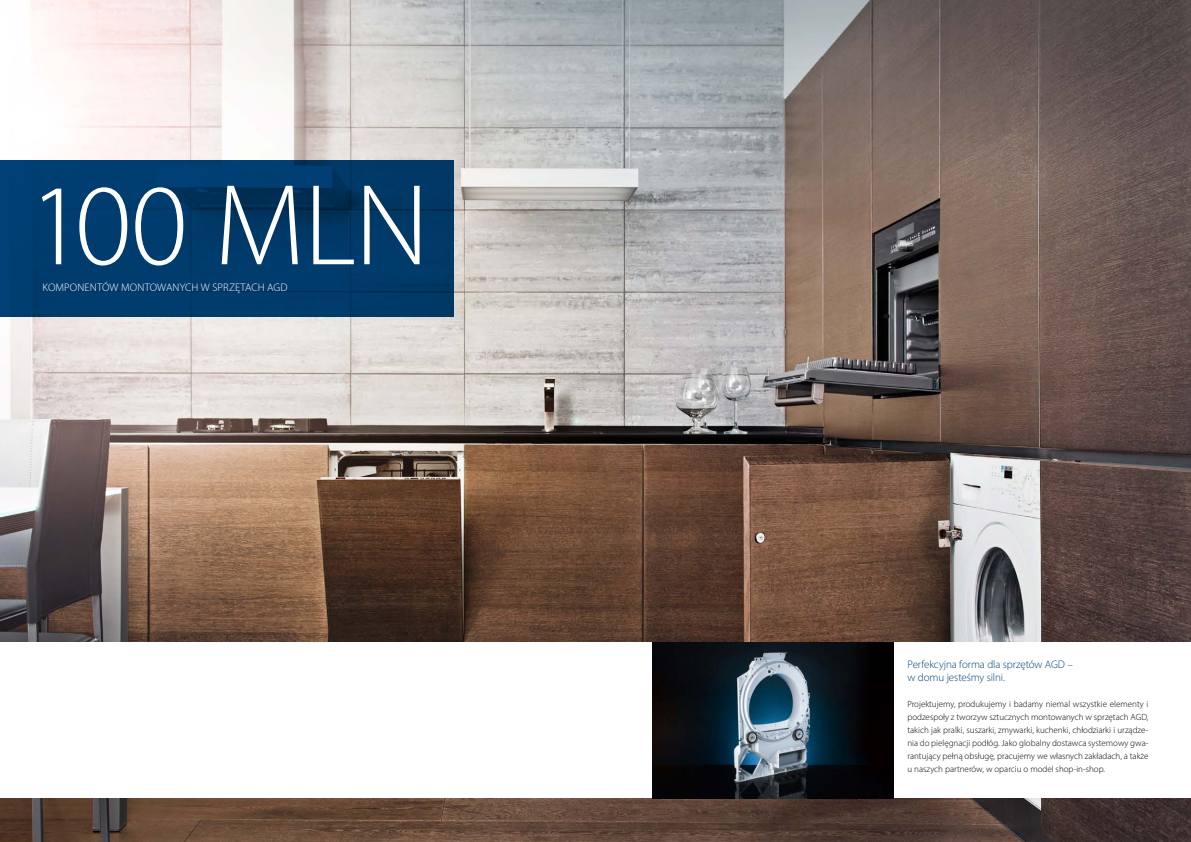
<style>
.page{position:relative;width:1191px;height:842px;background:#fff}
.page>*{position:absolute;margin:0;border:0;box-sizing:border-box;transform-origin:0 0}
.t1{font:300 116.3px "Myriad Pro";letter-spacing:-.01em;color:#fff}
.t2{font:300 11px/13px "Myriad Pro";letter-spacing:-.01em;color:#004177}
.t3{font:300 11px "Myriad Pro";letter-spacing:.005em;color:#fff}
.t4{font:300 9px/13px "Myriad Pro";color:#000;text-align:justify}
</style>
<div class="page">
<img style="left:0;top:0;width:1191px;height:842px">
<svg style="left:0;top:161px;width:454px;height:156px;background:#003a6a"></svg>
<div style="left:0;top:642px;width:1191px;height:156px;background:#fff"></div>
<img style="left:652px;top:642px;width:241px;height:156px">
<h1 class="t1" style="left:28px;top:155px;width:402px">100 MLN</h1>
<p class="t3" style="left:43px;top:280px;width:247px">KOMPONENTÓW MONTOWANYCH W SPRZĘTACH AGD</p>
<p class="t2" style="left:907px;top:657px;width:167px">Perfekcyjna forma dla sprzętów AGD – w domu jesteśmy silni.</p>
<p class="t4" style="left:907px;top:697px;width:242px">Projektujemy, produkujemy i badamy niemal wszystkie elementy i podzespoły z tworzyw sztucznych montowanych w sprzętach AGD, takich jak pralki, suszarki, zmywarki, kuchenki, chłodziarki i urządze&shy;nia do pielęgnacji podłóg. Jako globalny dostawca systemowy gwa&shy;rantujący pełną obsługę, pracujemy we własnych zakładach, a także u naszych partnerów, w oparciu o model shop-in-shop.</p>
</div>
